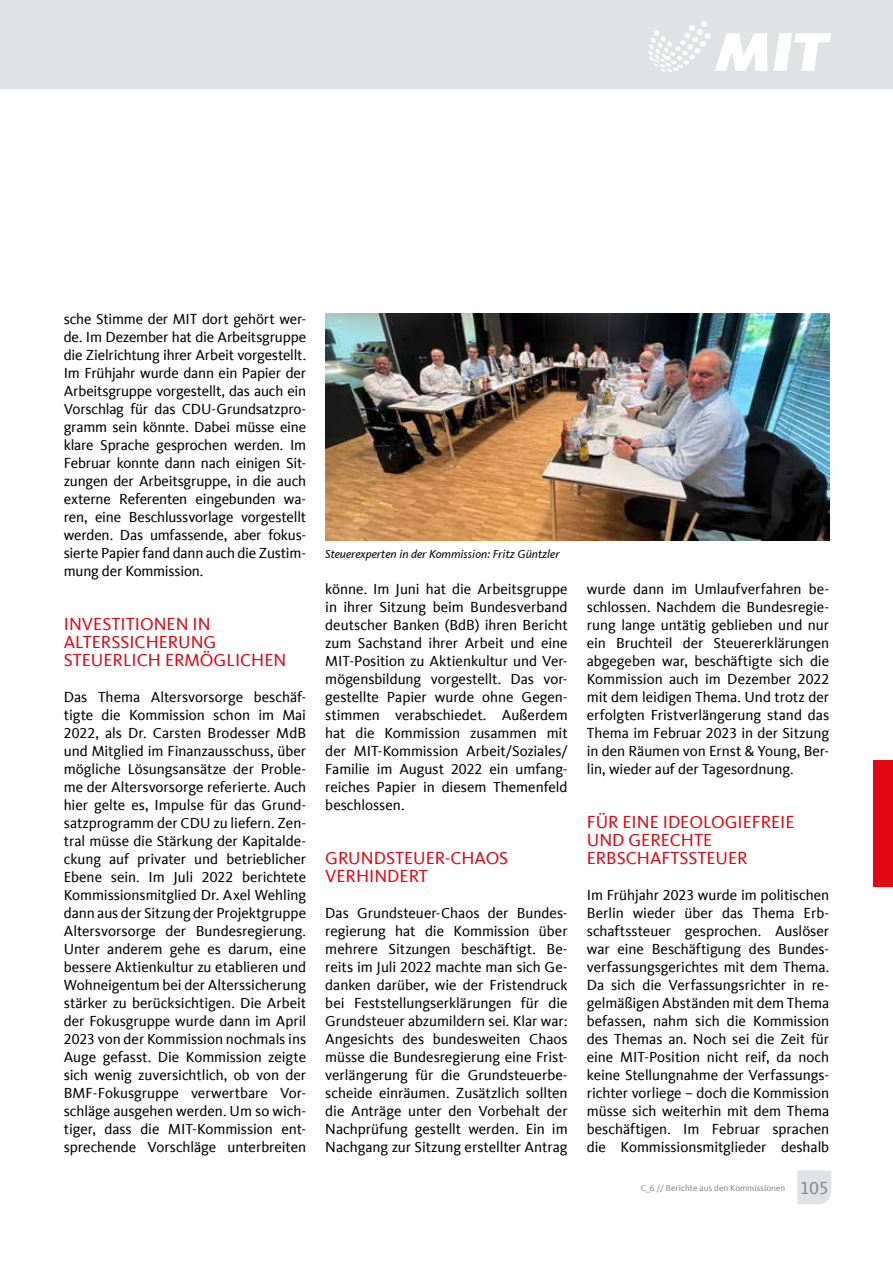
<style>
.page{position:relative;width:893px;height:1263px;background:#fff}
.page>*{position:absolute;margin:0;border:0;box-sizing:border-box;transform-origin:0 0}
.t1{font:18px/18px "CDU Kievit Tab";color:#e30613}
.t2{font:15px/18px "CDU Kievit Tab";letter-spacing:-.005em;color:#000;text-align:justify}
.t3{font:italic 12px "CDU Kievit Tab";color:#000}
.t4{font:9px "CDU Kievit Tab";color:#878787}
.s1{font-size:18px}
</style>
<div class="page">
<div style="left:0;top:0;width:893px;height:89px;background:#e1e2e4"></div>
<svg style="left:773px;top:33px;width:58px;height:38px"></svg>
<svg style="left:648px;top:21px;width:119px;height:51px"></svg>
<svg style="left:797px;top:1170px;width:34px;height:34px"></svg>
<div style="left:873px;top:760px;width:20px;height:126px;background:#e30613"></div>
<img style="left:325px;top:314px;width:504px;height:226px">
<p class="t2" style="left:64px;top:310px;width:244px">sche Stimme der MIT dort gehört wer&shy;de. Im Dezember hat die Arbeitsgruppe die Zielrichtung ihrer Arbeit vorgestellt.<br>Im Frühjahr wurde dann ein Papier der Arbeitsgruppe vorgestellt, das auch ein Vorschlag für das CDU-Grundsatzpro&shy;gramm sein könnte. Dabei müsse eine klare Sprache gesprochen werden. Im Februar konnte dann nach einigen Sit&shy;zungen der Arbeitsgruppe, in die auch externe Referenten eingebunden wa&shy;ren, eine Beschlussvorlage vorgestellt werden. Das umfassende, aber fokus&shy;sierte Papier fand dann auch die Zustim&shy;mung der Kommission.</p>
<p class="t1" style="left:64px;top:615px;width:224px">INVESTITIONEN IN<br>ALTERSSICHERUNG<br>STEUERLICH ERMÖGLICHEN</p>
<p class="t2" style="left:64px;top:688px;width:244px">Das Thema Altersvorsorge beschäf&shy;tigte die Kommission schon im Mai 2022, als Dr. Carsten Brodesser MdB und Mitglied im Finanzausschuss, über mögliche Lösungsansätze der Proble&shy;me der Altersvorsorge referierte. Auch hier gelte es, Impulse für das Grund&shy;satzprogramm der CDU zu liefern. Zen&shy;tral müsse die Stärkung der Kapitalde&shy;ckung auf privater und betrieblicher Ebene sein. Im Juli 2022 berichtete Kommissionsmitglied Dr. Axel Wehling dann aus der Sitzung der Projektgruppe Altersvorsorge der Bundesregierung.<br>Unter anderem gehe es darum, eine bessere Aktienkultur zu etablieren und Wohneigentum bei der Alterssicherung stärker zu berücksichtigen. Die Arbeit der Fokusgruppe wurde dann im April 2023 von der Kommission nochmals ins Auge gefasst. Die Kommission zeigte sich wenig zuversichtlich, ob von der BMF-Fokusgruppe verwertbare Vor&shy;schläge ausgehen werden. Um so wich&shy;tiger, dass die MIT-Kommission ent&shy;sprechende Vorschläge unterbreiten</p>
<p class="t3" style="left:325px;top:547px;width:236px">Steuerexperten in der Kommission: Fritz Güntzler</p>
<p class="t2" style="left:325px;top:580px;width:244px">könne. Im Juni hat die Arbeitsgruppe in ihrer Sitzung beim Bundesverband deutscher Banken (BdB) ihren Bericht zum Sachstand ihrer Arbeit und eine MIT-Position zu Aktienkultur und Ver&shy;mögensbildung vorgestellt. Das vor&shy;gestellte Papier wurde ohne Gegen&shy;stimmen verabschiedet. Außerdem hat die Kommission zusammen mit der MIT-Kommission Arbeit/Soziales/ Familie im August 2022 ein umfang&shy;reiches Papier in diesem Themenfeld beschlossen.</p>
<p class="t1" style="left:325px;top:849px;width:184px">GRUNDSTEUER-CHAOS<br>VERHINDERT</p>
<p class="t2" style="left:325px;top:904px;width:244px">Das Grundsteuer-Chaos der Bundes&shy;regierung hat die Kommission über mehrere Sitzungen beschäftigt. Be&shy;reits im Juli 2022 machte man sich Ge&shy;danken darüber, wie der Fristendruck bei Feststellungserklärungen für die Grundsteuer abzumildern sei. Klar war:<br>Angesichts des bundesweiten Chaos müsse die Bundesregierung eine Frist&shy;verlängerung für die Grundsteuerbe&shy;scheide einräumen. Zusätzlich sollten die Anträge unter den Vorbehalt der Nachprüfung gestellt werden. Ein im Nachgang zur Sitzung erstellter Antrag</p>
<p class="t2" style="left:587px;top:580px;width:244px">wurde dann im Umlaufverfahren be&shy;schlossen. Nachdem die Bundesregie&shy;rung lange untätig geblieben und nur ein Bruchteil der Steuererklärungen abgegeben war, beschäftigte sich die Kommission auch im Dezember 2022 mit dem leidigen Thema. Und trotz der erfolgten Fristverlängerung stand das Thema im Februar 2023 in der Sitzung in den Räumen von Ernst &amp; Young, Ber&shy;lin, wieder auf der Tagesordnung.</p>
<p class="t1" style="left:587px;top:813px;width:209px">FÜR EINE IDEOLOGIEFREIE<br>UND GERECHTE<br>ERBSCHAFTSSTEUER</p>
<p class="t2" style="left:587px;top:886px;width:244px">Im Frühjahr 2023 wurde im politischen Berlin wieder über das Thema Erb&shy;schaftssteuer gesprochen. Auslöser war eine Beschäftigung des Bundes&shy;verfassungsgerichtes mit dem Thema.<br>Da sich die Verfassungsrichter in re&shy;gelmäßigen Abständen mit dem Thema befassen, nahm sich die Kommission des Themas an. Noch sei die Zeit für eine MIT-Position nicht reif, da noch keine Stellungnahme der Verfassungs&shy;richter vorliege – doch die Kommission müsse sich weiterhin mit dem Thema beschäftigen. Im Februar sprachen die Kommissionsmitglieder deshalb</p>
<p class="t4" style="left:641px;top:1183px;width:189px">C_6 // Berichte aus den Kommissionen <span class="s1">105</span></p>
</div>
